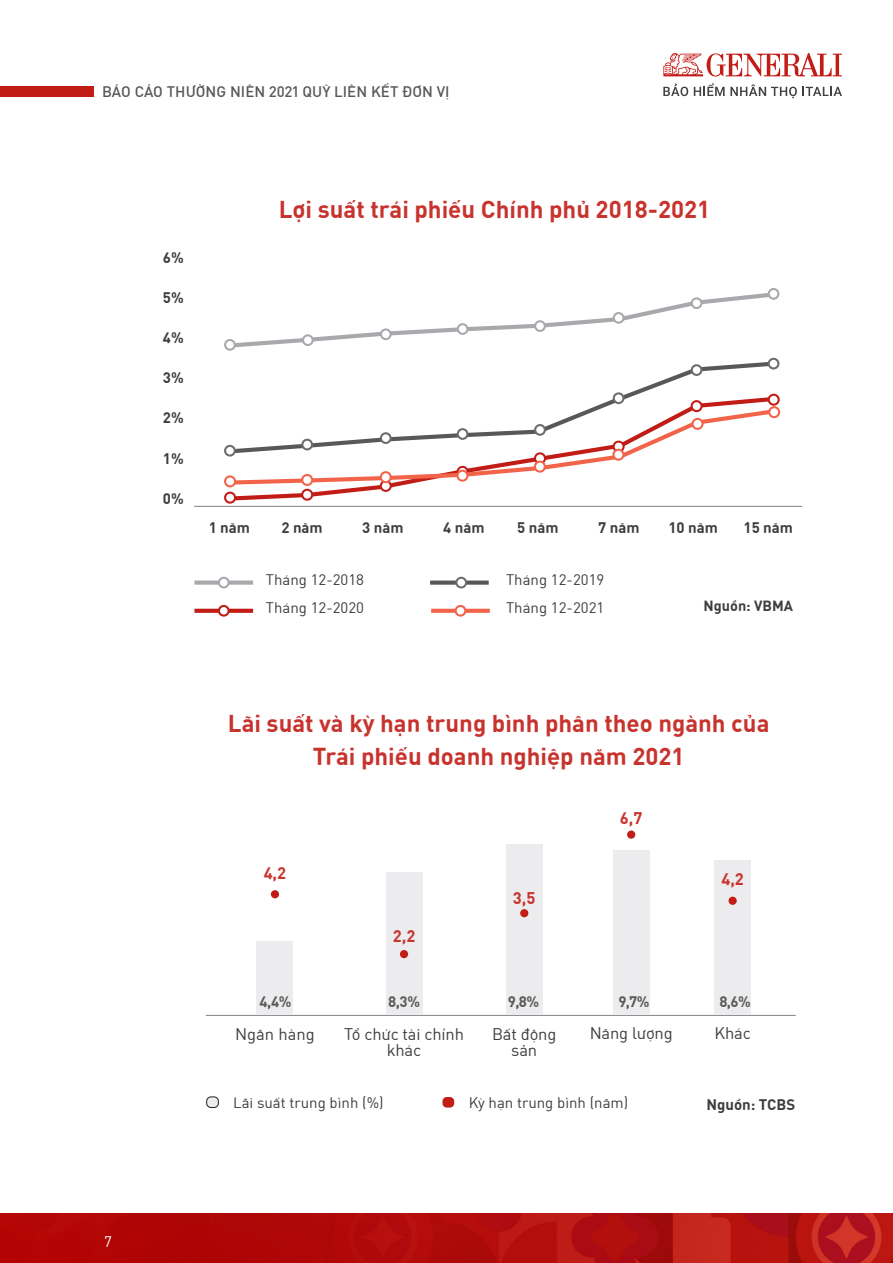
<style>
.page{position:relative;width:893px;height:1263px;background:#fff}
.page>*{position:absolute;margin:0;border:0;box-sizing:border-box;transform-origin:0 0}
.t1{font:700 24px/33px "Generali Display";color:#c8332e;text-align:center}
.t2{font:16.5px/16.5px "Generali Display";letter-spacing:-.01em;color:#3e3e3f;text-align:center}
.t3{font:700 16.5px "Generali Display";color:#c8332e}
.t4{font:15px "Generali Display";color:#3e3e3f}
.t5{font:700 15px "Generali Display";color:#3e3e3f}
.t6{font:500 15px "Generali Display";letter-spacing:.005em;color:#57585a}
.t7{font:700 15px "Generali Display";color:#5c5958}
.t8{font:15px "Generali Display";color:#fff}
.t9{font:700 14.55px "Generali Display";color:#3e3e3f}
</style>
<div class="page">
<img style="left:0;top:1213px;width:893px;height:50px">
<div style="left:0;top:86px;width:94px;height:11px;background:#c21c17"></div>
<svg style="left:663px;top:53px;width:179px;height:24px"></svg>
<svg style="left:663px;top:83px;width:25px;height:13px"></svg>
<svg style="left:694px;top:83px;width:148px;height:15px"></svg>
<hr style="left:194px;top:506px;width:608px;height:1px;background:#808285">
<svg style="left:227px;top:395px;width:553px;height:106px"></svg>
<svg style="left:227px;top:359px;width:551px;height:47px"></svg>
<svg style="left:227px;top:290px;width:552px;height:58px"></svg>
<div style="left:225px;top:493px;width:10px;height:10px;background:#fff;border-radius:50%"></div>
<div style="left:224px;top:492px;width:12px;height:12px;border:2px solid #c21c17;border-radius:50%"></div>
<div style="left:224px;top:445px;width:12px;height:12px;border:2px solid #6c6d70;border-radius:50%"></div>
<div style="left:225px;top:340px;width:10px;height:10px;background:#fff;border-radius:50%"></div>
<div style="left:224px;top:339px;width:12px;height:12px;border:2px solid #a8a9ad;border-radius:50%"></div>
<div style="left:303px;top:335px;width:10px;height:10px;background:#fff;border-radius:50%"></div>
<div style="left:302px;top:334px;width:12px;height:12px;border:2px solid #a8a9ad;border-radius:50%"></div>
<div style="left:381px;top:329px;width:10px;height:10px;background:#fff;border-radius:50%"></div>
<div style="left:380px;top:328px;width:12px;height:12px;border:2px solid #a8a9ad;border-radius:50%"></div>
<div style="left:458px;top:324px;width:9px;height:10px;background:#fff;border-radius:50%"></div>
<div style="left:457px;top:323px;width:11px;height:12px;border:2px solid #a8a9ad;border-radius:50%"></div>
<div style="left:535px;top:321px;width:10px;height:10px;background:#fff;border-radius:50%"></div>
<div style="left:534px;top:320px;width:12px;height:12px;border:2px solid #a8a9ad;border-radius:50%"></div>
<div style="left:614px;top:313px;width:9px;height:10px;background:#fff;border-radius:50%"></div>
<div style="left:613px;top:312px;width:11px;height:12px;border:2px solid #a8a9ad;border-radius:50%"></div>
<div style="left:692px;top:298px;width:9px;height:10px;background:#fff;border-radius:50%"></div>
<div style="left:691px;top:297px;width:11px;height:12px;border:2px solid #a8a9ad;border-radius:50%"></div>
<div style="left:769px;top:289px;width:9px;height:10px;background:#fff;border-radius:50%"></div>
<div style="left:768px;top:288px;width:11px;height:12px;border:2px solid #a8a9ad;border-radius:50%"></div>
<div style="left:614px;top:393px;width:9px;height:10px;background:#fff;border-radius:50%"></div>
<div style="left:613px;top:392px;width:11px;height:12px;border:2px solid #6c6d70;border-radius:50%"></div>
<div style="left:692px;top:365px;width:9px;height:10px;background:#fff;border-radius:50%"></div>
<div style="left:691px;top:364px;width:11px;height:12px;border:2px solid #6c6d70;border-radius:50%"></div>
<div style="left:769px;top:359px;width:9px;height:9px;background:#fff;border-radius:50%"></div>
<div style="left:768px;top:358px;width:11px;height:11px;border:2px solid #6c6d70;border-radius:50%"></div>
<div style="left:302px;top:490px;width:10px;height:10px;background:#fff;border-radius:50%"></div>
<div style="left:301px;top:489px;width:12px;height:12px;border:2px solid #c21c17;border-radius:50%"></div>
<svg style="left:381px;top:481px;width:10px;height:10px"></svg>
<div style="left:380px;top:480px;width:12px;height:12px;border:2px solid #c21c17;border-radius:50%"></div>
<div style="left:692px;top:401px;width:10px;height:10px;background:#fff;border-radius:50%"></div>
<div style="left:691px;top:400px;width:12px;height:12px;border:2px solid #c21c17;border-radius:50%"></div>
<div style="left:769px;top:395px;width:10px;height:10px;background:#fff;border-radius:50%"></div>
<div style="left:768px;top:394px;width:12px;height:12px;border:2px solid #c21c17;border-radius:50%"></div>
<div style="left:194px;top:580px;width:59px;height:5px;background:#a8a9ad"></div>
<div style="left:219px;top:578px;width:10px;height:9px;background:#fff;border-radius:50%"></div>
<div style="left:218px;top:577px;width:12px;height:11px;border:2px solid #a8a9ad;border-radius:50%"></div>
<div style="left:430px;top:580px;width:59px;height:5px;background:#57585a"></div>
<div style="left:456px;top:578px;width:10px;height:9px;background:#fff;border-radius:50%"></div>
<div style="left:455px;top:577px;width:12px;height:11px;border:2px solid #6c6d70;border-radius:50%"></div>
<svg style="left:194px;top:609px;width:59px;height:4px"></svg>
<div style="left:219px;top:606px;width:10px;height:10px;background:#fff;border-radius:50%"></div>
<div style="left:218px;top:605px;width:12px;height:12px;border:2px solid #c21c17;border-radius:50%"></div>
<svg style="left:431px;top:609px;width:59px;height:4px"></svg>
<div style="left:456px;top:606px;width:9px;height:10px;background:#fff;border-radius:50%"></div>
<div style="left:455px;top:605px;width:11px;height:12px;border:2px solid #f2644a;border-radius:50%"></div>
<hr style="left:206px;top:1015px;width:590px;height:1px;background:#808285">
<div style="left:257px;top:941px;width:36px;height:73px;background:#ececee"></div>
<div style="left:613px;top:850px;width:36px;height:164px;background:#ececee"></div>
<div style="left:714px;top:860px;width:37px;height:154px;background:#ececee"></div>
<div style="left:386px;top:872px;width:36px;height:142px;background:#ececee"></div>
<div style="left:506px;top:844px;width:36px;height:170px;background:#ececee"></div>
<div style="left:271px;top:890px;width:8px;height:8px;background:#c21c17;border-radius:50%"></div>
<div style="left:400px;top:950px;width:8px;height:8px;background:#c21c17;border-radius:50%"></div>
<div style="left:520px;top:909px;width:8px;height:8px;background:#c21c17;border-radius:50%"></div>
<div style="left:627px;top:830px;width:8px;height:9px;background:#c21c17;border-radius:50%"></div>
<div style="left:728px;top:897px;width:9px;height:8px;background:#c21c17;border-radius:50%"></div>
<div style="left:207px;top:1097px;width:11px;height:10px;background:#ececee;border-radius:4px"></div>
<div style="left:207px;top:1097px;width:11px;height:10px;border:1px solid #231f20;border-radius:4px"></div>
<div style="left:442px;top:1097px;width:12px;height:10px;background:#c21c17;border-radius:4px"></div>
<svg style="left:227px;top:406px;width:553px;height:81px"></svg>
<div style="left:225px;top:476px;width:10px;height:10px;background:#fff;border-radius:50%"></div>
<div style="left:224px;top:475px;width:12px;height:12px;border:2px solid #f2644a;border-radius:50%"></div>
<div style="left:302px;top:475px;width:10px;height:10px;background:#fff;border-radius:50%"></div>
<div style="left:301px;top:474px;width:12px;height:12px;border:2px solid #f2644a;border-radius:50%"></div>
<div style="left:381px;top:472px;width:10px;height:10px;background:#fff;border-radius:50%"></div>
<div style="left:380px;top:471px;width:12px;height:12px;border:2px solid #f2644a;border-radius:50%"></div>
<div style="left:457px;top:471px;width:10px;height:10px;background:#fff;border-radius:50%"></div>
<div style="left:456px;top:470px;width:12px;height:12px;border:2px solid #f2644a;border-radius:50%"></div>
<div style="left:535px;top:462px;width:10px;height:10px;background:#fff;border-radius:50%"></div>
<div style="left:534px;top:461px;width:12px;height:12px;border:2px solid #f2644a;border-radius:50%"></div>
<div style="left:613px;top:450px;width:10px;height:10px;background:#fff;border-radius:50%"></div>
<div style="left:612px;top:449px;width:12px;height:12px;border:2px solid #f2644a;border-radius:50%"></div>
<div style="left:692px;top:419px;width:10px;height:10px;background:#fff;border-radius:50%"></div>
<div style="left:691px;top:418px;width:12px;height:12px;border:2px solid #f2644a;border-radius:50%"></div>
<div style="left:769px;top:407px;width:10px;height:10px;background:#fff;border-radius:50%"></div>
<div style="left:768px;top:406px;width:12px;height:12px;border:2px solid #f2644a;border-radius:50%"></div>
<p class="t6" style="left:102px;top:79px;width:349px">BÁO CÁO THƯỜNG NIÊN 2021 QUỸ LIÊN KẾT ĐƠN VỊ</p>
<p class="t8" style="left:104px;top:1230px;width:9px">7</p>
<p class="t5" style="left:163px;top:246px;width:22px">6%</p>
<p class="t5" style="left:163px;top:286px;width:22px">5%</p>
<p class="t5" style="left:163px;top:326px;width:22px">4%</p>
<p class="t5" style="left:163px;top:366px;width:22px">3%</p>
<p class="t5" style="left:163px;top:406px;width:22px">2%</p>
<p class="t5" style="left:163px;top:446px;width:22px">1%</p>
<p class="t5" style="left:163px;top:487px;width:22px">0%</p>
<p class="t1" style="left:279px;top:192px;width:433px">Lợi suất trái phiếu Chính phủ 2018-2021</p>
<p class="t5" style="left:209px;top:516px;width:43px">1 năm</p>
<p class="t5" style="left:281px;top:516px;width:43px">2 năm</p>
<p class="t5" style="left:362px;top:516px;width:43px">3 năm</p>
<p class="t5" style="left:443px;top:516px;width:43px">4 năm</p>
<p class="t5" style="left:517px;top:516px;width:43px">5 năm</p>
<p class="t5" style="left:598px;top:516px;width:43px">7 năm</p>
<p class="t5" style="left:668px;top:516px;width:51px">10 năm</p>
<p class="t5" style="left:743px;top:516px;width:51px">15 năm</p>
<p class="t4" style="left:266px;top:568px;width:100px">Tháng 12-2018</p>
<p class="t4" style="left:506px;top:568px;width:100px">Tháng 12-2019</p>
<p class="t4" style="left:266px;top:597px;width:100px">Tháng 12-2020</p>
<p class="t4" style="left:506px;top:597px;width:100px">Tháng 12-2021</p>
<p class="t9" style="left:703px;top:595px;width:91px">Nguồn: VBMA</p>
<p class="t1" style="left:228px;top:705px;width:543px">Lãi suất và kỳ hạn trung bình phân theo ngành của<br>Trái phiếu doanh nghiệp năm 2021</p>
<p class="t3" style="left:264px;top:860px;width:24px">4,2</p>
<p class="t3" style="left:393px;top:923px;width:24px">2,2</p>
<p class="t3" style="left:513px;top:885px;width:24px">3,5</p>
<p class="t3" style="left:620px;top:805px;width:24px">6,7</p>
<p class="t3" style="left:721px;top:866px;width:24px">4,2</p>
<p class="t7" style="left:259px;top:990px;width:34px">4,4%</p>
<p class="t7" style="left:388px;top:990px;width:34px">8,3%</p>
<p class="t7" style="left:508px;top:990px;width:33px">9,8%</p>
<p class="t7" style="left:618px;top:990px;width:32px">9,7%</p>
<p class="t7" style="left:719px;top:990px;width:33px">8,6%</p>
<p class="t2" style="left:235px;top:1024px;width:81px">Ngân hàng</p>
<p class="t2" style="left:344px;top:1024px;width:121px">Tổ chức tài chính</p>
<p class="t2" style="left:590px;top:1024px;width:85px">Năng lượng</p>
<p class="t2" style="left:714px;top:1024px;width:38px">Khác</p>
<p class="t2" style="left:387px;top:1041px;width:36px">khác</p>
<p class="t2" style="left:492px;top:1024px;width:66px">Bất động sản</p>
<p class="t4" style="left:233px;top:1091px;width:152px">Lãi suất trung bình (%)</p>
<p class="t4" style="left:469px;top:1091px;width:161px">Kỳ hạn trung bình (năm)</p>
<p class="t5" style="left:706px;top:1092px;width:90px">Nguồn: TCBS</p>
</div>
